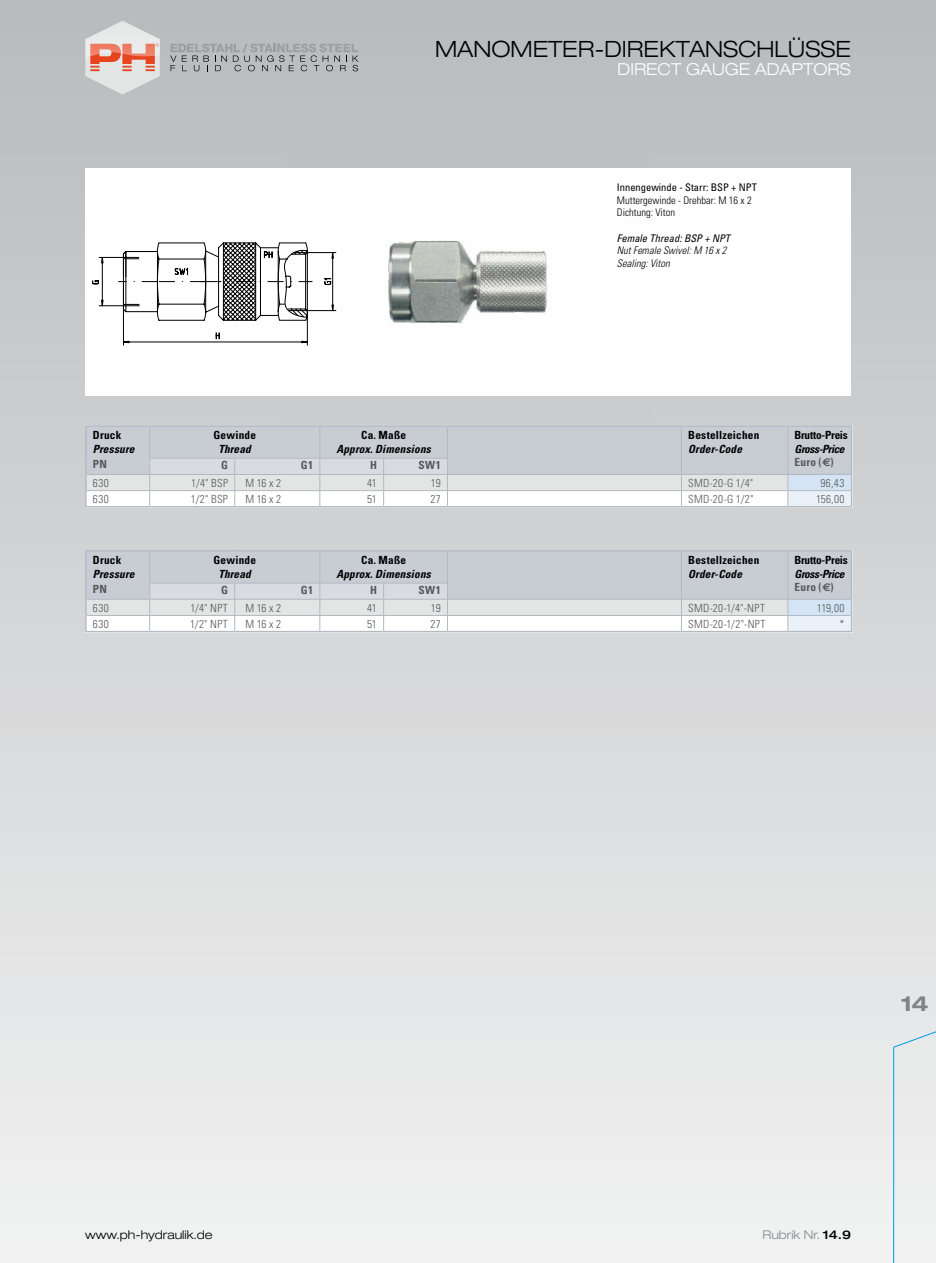
<style>
.page{position:relative;width:936px;height:1263px;background:#fff}
.page>*{position:absolute;margin:0;border:0;box-sizing:border-box;transform-origin:0 0}
.t1{font:300 expanded 22.5px "Helvetica Neue LT Std";color:#000}
.t2{font:700 expanded 21px "Helvetica Neue LT Std";color:#828385}
.t3{font:300 expanded 16.5px "Helvetica Neue LT Std";color:#fff}
.t4{font:300 expanded 12px "Helvetica Neue LT Std";color:#000}
.t5{font:300 expanded 12px "Helvetica Neue LT Std";color:#87888a}
.t6{font:300 condensed 11.25px "Univers";letter-spacing:.025em;color:#58585a}
.t7{font:italic 700 condensed 11.25px "Univers";letter-spacing:.015em;color:#000}
.t8{font:700 condensed 11.25px "Univers";letter-spacing:.02em;color:#000}
.t9{font:700 condensed 11.25px "Univers";letter-spacing:.03em;color:#58585a}
.t10{font:700 condensed 11.25px "Univers";letter-spacing:-.02em;color:#000}
.t11{font:italic 700 condensed 11.25px "Univers";letter-spacing:-.04em;color:#000}
.t12{font:300 condensed 10.5px/12.6px "Univers";color:#000}
.t13{font:italic 300 condensed 10.5px/12.6px "Univers";color:#000}
.t14{font:condensed 10.5px "Univers";color:#000}
.t15{font:italic condensed 10.5px "Univers";color:#000}
.s1{font-family:"Euro Sans";font-stretch:normal}
.s2{font-weight:500;color:#000}
</style>
<div class="page">
<div style="left:0;top:0;width:935px;height:1263px;background:linear-gradient(to bottom,#b9bbbc,#f2f2f3)"></div>
<div style="left:85px;top:168px;width:765px;height:227px;background:#fff"></div>
<svg style="left:170px;top:44px;width:188px;height:27px;background:#a8aaab"></svg>
<svg style="left:85px;top:21px;width:75px;height:74px;background:#dbc2bd"></svg>
<hr style="left:85px;top:425px;width:65px;height:2px;background:#b2b9c1">
<hr style="left:150px;top:425px;width:85px;height:2px;background:#b2b9c1">
<hr style="left:235px;top:425px;width:85px;height:2px;background:#b2b9c1">
<hr style="left:320px;top:425px;width:63px;height:2px;background:#b2b9c1">
<hr style="left:383px;top:425px;width:64px;height:2px;background:#b2b9c1">
<hr style="left:447px;top:425px;width:234px;height:2px;background:#b2b9c1">
<hr style="left:681px;top:425px;width:106px;height:2px;background:#b2b9c1">
<hr style="left:787px;top:425px;width:65px;height:2px;background:#b2b9c1">
<hr style="left:85px;top:506px;width:65px;height:1px;background:#b2b9c1">
<hr style="left:150px;top:506px;width:85px;height:1px;background:#b2b9c1">
<hr style="left:235px;top:506px;width:85px;height:1px;background:#b2b9c1">
<hr style="left:320px;top:506px;width:63px;height:1px;background:#b2b9c1">
<hr style="left:383px;top:506px;width:64px;height:1px;background:#b2b9c1">
<hr style="left:447px;top:506px;width:234px;height:1px;background:#b2b9c1">
<hr style="left:681px;top:506px;width:106px;height:1px;background:#b2b9c1">
<svg style="left:85px;top:426px;width:767px;height:80px"></svg>
<hr style="left:787px;top:506px;width:65px;height:1px;background:#b2b9c1">
<hr style="left:85px;top:550px;width:65px;height:2px;background:#b2b9c1">
<hr style="left:150px;top:550px;width:85px;height:2px;background:#b2b9c1">
<hr style="left:235px;top:550px;width:85px;height:2px;background:#b2b9c1">
<hr style="left:320px;top:550px;width:63px;height:2px;background:#b2b9c1">
<hr style="left:383px;top:550px;width:64px;height:2px;background:#b2b9c1">
<hr style="left:447px;top:550px;width:234px;height:2px;background:#b2b9c1">
<hr style="left:681px;top:550px;width:106px;height:2px;background:#b2b9c1">
<hr style="left:787px;top:550px;width:65px;height:2px;background:#b2b9c1">
<hr style="left:85px;top:631px;width:65px;height:1px;background:#b2b9c1">
<hr style="left:150px;top:631px;width:85px;height:1px;background:#b2b9c1">
<hr style="left:235px;top:631px;width:85px;height:1px;background:#b2b9c1">
<hr style="left:320px;top:631px;width:63px;height:1px;background:#b2b9c1">
<hr style="left:383px;top:631px;width:64px;height:1px;background:#b2b9c1">
<hr style="left:447px;top:631px;width:234px;height:1px;background:#b2b9c1">
<hr style="left:681px;top:631px;width:106px;height:1px;background:#b2b9c1">
<svg style="left:85px;top:551px;width:767px;height:80px"></svg>
<hr style="left:787px;top:631px;width:65px;height:1px;background:#b2b9c1">
<img style="left:285px;top:144px;width:365px;height:275px">
<svg style="left:92px;top:243px;width:244px;height:102px"></svg>
<svg style="left:892px;top:1026px;width:43px;height:22px"></svg>
<hr style="left:893px;top:1047px;width:1px;height:216px;background:#009ee0">
<h1 class="t1" style="left:435px;top:36px;width:417px">MANOMETER-DIREKTANSCHLÜSSE</h1>
<h3 class="t3" style="left:617px;top:60px;width:235px">DIRECT GAUGE ADAPTORS</h3>
<p class="t8" style="left:93px;top:428px;width:30px">Druck</p>
<p class="t7" style="left:93px;top:442px;width:43px">Pressure</p>
<p class="t9" style="left:93px;top:457px;width:16px">PN</p>
<p class="t8" style="left:213px;top:428px;width:44px">Gewinde</p>
<p class="t7" style="left:219px;top:442px;width:34px">Thread</p>
<p class="t8" style="left:361px;top:428px;width:47px">Ca. Maße</p>
<p class="t7" style="left:336px;top:442px;width:96px">Approx. Dimensions</p>
<p class="t14" style="left:617px;top:181px;width:141px">Innengewinde - Starr: BSP + NPT</p>
<p class="t12" style="left:617px;top:194px;width:136px">Muttergewinde - Drehbar: M 16 x 2<br>Dichtung: Viton</p>
<p class="t15" style="left:617px;top:231px;width:115px">Female Thread: BSP + NPT</p>
<p class="t13" style="left:617px;top:244px;width:111px">Nut Female Swivel: M 16 x 2<br>Sealing: Viton</p>
<p class="t8" style="left:688px;top:428px;width:73px">Bestellzeichen</p>
<p class="t7" style="left:688px;top:442px;width:55px">Order-Code</p>
<p class="t10" style="left:794px;top:428px;width:55px">Brutto-Preis</p>
<p class="t11" style="left:794px;top:442px;width:51px">Gross-Price</p>
<p class="t9" style="left:221px;top:458px;width:8px">G</p>
<p class="t9" style="left:301px;top:458px;width:14px">G1</p>
<p class="t9" style="left:370px;top:458px;width:8px">H</p>
<p class="t9" style="left:418px;top:458px;width:24px">SW1</p>
<p class="t9" style="left:794px;top:455px;width:41px">Euro (<span class="s1">€</span>)</p>
<p class="t6" style="left:93px;top:476px;width:17px">630</p>
<p class="t6" style="left:191px;top:476px;width:38px">1/4" BSP</p>
<p class="t6" style="left:245px;top:476px;width:37px">M 16 x 2</p>
<p class="t6" style="left:367px;top:476px;width:11px">41</p>
<p class="t6" style="left:431px;top:476px;width:11px">19</p>
<p class="t6" style="left:688px;top:476px;width:67px">SMD-20-G 1/4"</p>
<p class="t6" style="left:820px;top:476px;width:25px">96,43</p>
<p class="t6" style="left:93px;top:492px;width:17px">630</p>
<p class="t6" style="left:191px;top:492px;width:39px">1/2" BSP</p>
<p class="t6" style="left:245px;top:492px;width:37px">M 16 x 2</p>
<p class="t6" style="left:367px;top:492px;width:11px">51</p>
<p class="t6" style="left:430px;top:492px;width:12px">27</p>
<p class="t6" style="left:688px;top:492px;width:67px">SMD-20-G 1/2"</p>
<p class="t6" style="left:816px;top:492px;width:30px">156,00</p>
<p class="t8" style="left:93px;top:553px;width:30px">Druck</p>
<p class="t7" style="left:93px;top:567px;width:43px">Pressure</p>
<p class="t9" style="left:93px;top:582px;width:16px">PN</p>
<p class="t8" style="left:213px;top:553px;width:44px">Gewinde</p>
<p class="t7" style="left:219px;top:567px;width:34px">Thread</p>
<p class="t8" style="left:361px;top:553px;width:47px">Ca. Maße</p>
<p class="t7" style="left:336px;top:567px;width:96px">Approx. Dimensions</p>
<p class="t8" style="left:688px;top:553px;width:73px">Bestellzeichen</p>
<p class="t7" style="left:688px;top:567px;width:55px">Order-Code</p>
<p class="t10" style="left:794px;top:553px;width:55px">Brutto-Preis</p>
<p class="t11" style="left:794px;top:567px;width:51px">Gross-Price</p>
<p class="t9" style="left:221px;top:583px;width:8px">G</p>
<p class="t9" style="left:301px;top:583px;width:14px">G1</p>
<p class="t9" style="left:370px;top:583px;width:8px">H</p>
<p class="t9" style="left:418px;top:583px;width:24px">SW1</p>
<p class="t9" style="left:794px;top:580px;width:41px">Euro (<span class="s1">€</span>)</p>
<p class="t6" style="left:93px;top:601px;width:17px">630</p>
<p class="t6" style="left:190px;top:601px;width:39px">1/4" NPT</p>
<p class="t6" style="left:245px;top:601px;width:37px">M 16 x 2</p>
<p class="t6" style="left:367px;top:601px;width:11px">41</p>
<p class="t6" style="left:431px;top:601px;width:11px">19</p>
<p class="t6" style="left:688px;top:601px;width:78px">SMD-20-1/4"-NPT</p>
<p class="t6" style="left:816px;top:601px;width:29px">119,00</p>
<p class="t6" style="left:93px;top:617px;width:17px">630</p>
<p class="t6" style="left:190px;top:617px;width:39px">1/2" NPT</p>
<p class="t6" style="left:245px;top:617px;width:37px">M 16 x 2</p>
<p class="t6" style="left:367px;top:617px;width:11px">51</p>
<p class="t6" style="left:430px;top:617px;width:12px">27</p>
<p class="t6" style="left:688px;top:617px;width:79px">SMD-20-1/2"-NPT</p>
<p class="t6" style="left:839px;top:617px;width:6px">*</p>
<h2 class="t2" style="left:900px;top:990px;width:29px">14</h2>
<p class="t4" style="left:85px;top:1227px;width:129px">www.ph-hydraulik.de</p>
<p class="t5" style="left:762px;top:1227px;width:90px">Rubrik Nr. <span class="s2">14.9</span></p>
</div>
